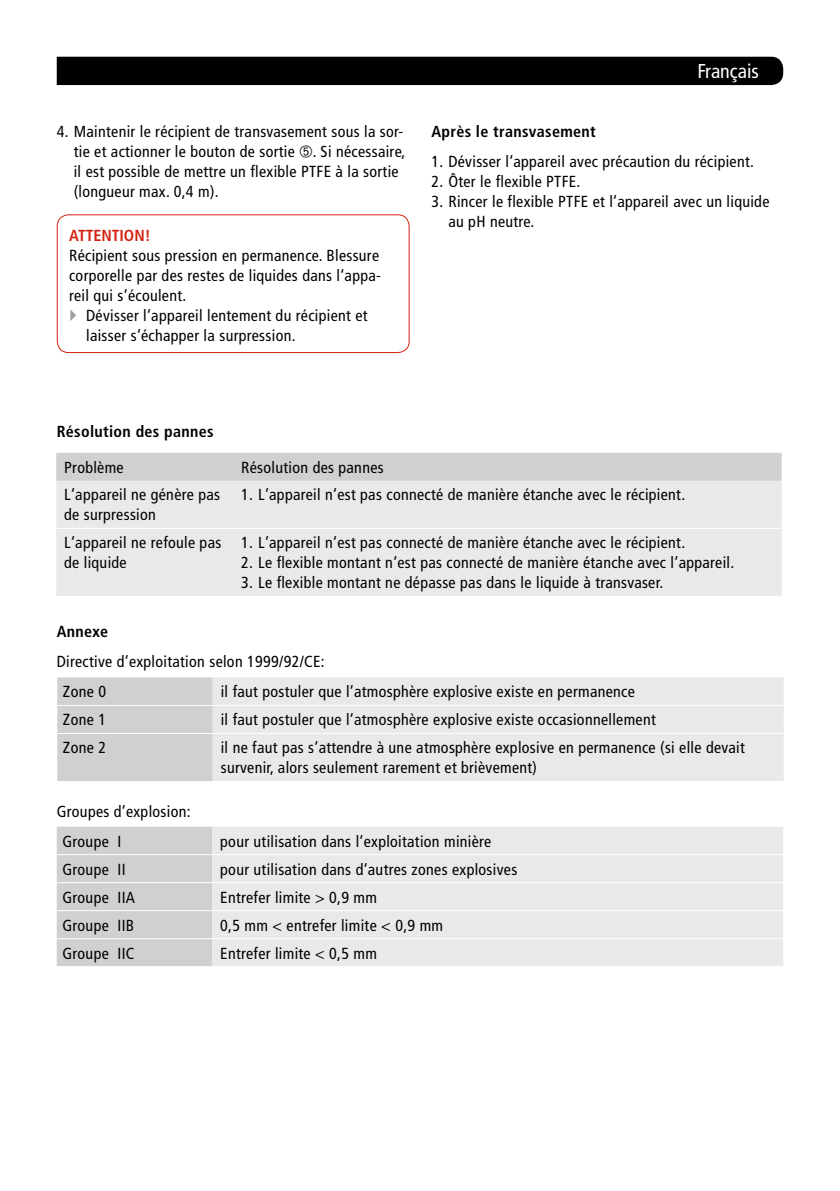
<style>
.page{position:relative;width:840px;height:1191px;background:#fff}
.page>*{position:absolute;margin:0;border:0;box-sizing:border-box;transform-origin:0 0}
.t1{font:condensed 20px "Frutiger";color:#fff}
.t2{font:condensed 16px/20px "Frutiger";letter-spacing:.02em;color:#000}
.t3{font:700 condensed 16px "Frutiger";letter-spacing:.02em;color:#000}
.t4{font:700 condensed 16px "Frutiger";color:#d32210}
</style>
<div class="page">
<div style="left:57px;top:57px;width:725px;height:28px;background:#000"></div>
<div style="left:57px;top:214px;width:352px;height:139px;border:1px solid #d32210;border-radius:11px"></div>
<div style="left:56px;top:453px;width:725px;height:28px;background:#d0d0d0"></div>
<div style="left:56px;top:481px;width:725px;height:115px;background:#e9e9e9"></div>
<hr style="left:56px;top:528px;width:177px;height:1px;background:#fff">
<hr style="left:233px;top:528px;width:548px;height:1px;background:#fff">
<div style="left:57px;top:677px;width:156px;height:104px;background:#d0d0d0"></div>
<div style="left:213px;top:677px;width:570px;height:104px;background:#e9e9e9"></div>
<hr style="left:57px;top:705px;width:156px;height:1px;background:#fff">
<hr style="left:213px;top:705px;width:570px;height:1px;background:#fff">
<hr style="left:57px;top:733px;width:156px;height:1px;background:#fff">
<hr style="left:213px;top:733px;width:570px;height:1px;background:#fff">
<div style="left:57px;top:826px;width:155px;height:140px;background:#d0d0d0"></div>
<div style="left:212px;top:827px;width:570px;height:139px;background:#e9e9e9"></div>
<hr style="left:57px;top:854px;width:155px;height:1px;background:#fff">
<hr style="left:212px;top:854px;width:570px;height:1px;background:#fff">
<hr style="left:57px;top:882px;width:155px;height:1px;background:#fff">
<hr style="left:212px;top:882px;width:570px;height:1px;background:#fff">
<hr style="left:57px;top:910px;width:155px;height:1px;background:#fff">
<hr style="left:212px;top:910px;width:570px;height:1px;background:#fff">
<hr style="left:57px;top:938px;width:155px;height:1px;background:#fff">
<hr style="left:212px;top:938px;width:570px;height:1px;background:#fff">
<p class="t1" style="left:697px;top:60px;width:63px">Français</p>
<p class="t2" style="left:74px;top:121px;width:333px;text-indent:-17px">4. Maintenir le récipient de transvasement sous la sor&shy;tie et actionner le bouton de sortie . Si nécessaire, il est possible de mettre un flexible PTFE à la sortie (longueur max. 0,4 m).</p>
<p class="t3" style="left:431px;top:122px;width:166px">Après le transvasement</p>
<p class="t2" style="left:431px;top:151px;width:324px">1. Dévisser l‘appareil avec précaution du récipient.</p>
<p class="t2" style="left:431px;top:171px;width:150px">2. Ôter le flexible PTFE.</p>
<p class="t2" style="left:448px;top:191px;width:322px;text-indent:-17px">3. Rincer le flexible PTFE et l‘appareil avec un liquide au pH neutre.</p>
<p class="t4" style="left:69px;top:226px;width:83px">ATTENTION!</p>
<p class="t2" style="left:69px;top:245px;width:313px;text-align:justify">Récipient sous pression en permanence. Blessure corporelle par des restes de liquides dans l‘appa&shy;reil qui s‘écoulent.</p>
<p class="t2" style="left:86px;top:305px;width:283px">Dévisser l‘appareil lentement du récipient et laisser s‘échapper la surpression.</p>
<p class="t3" style="left:57px;top:422px;width:158px">Résolution des pannes</p>
<p class="t2" style="left:64px;top:457px;width:61px">Problème</p>
<p class="t2" style="left:241px;top:457px;width:144px">Résolution des pannes</p>
<p class="t2" style="left:64px;top:485px;width:157px">L‘appareil ne génère pas de surpression</p>
<p class="t2" style="left:241px;top:485px;width:445px">1. L‘appareil n‘est pas connecté de manière étanche avec le récipient.</p>
<p class="t2" style="left:64px;top:533px;width:158px">L‘appareil ne refoule pas de liquide</p>
<p class="t2" style="left:241px;top:533px;width:445px">1. L‘appareil n‘est pas connecté de manière étanche avec le récipient.</p>
<p class="t2" style="left:241px;top:553px;width:494px">2. Le flexible montant n‘est pas connecté de manière étanche avec l‘appareil.</p>
<p class="t2" style="left:241px;top:573px;width:423px">3. Le flexible montant ne dépasse pas dans le liquide à transvaser.</p>
<p class="t3" style="left:57px;top:622px;width:53px">Annexe</p>
<p class="t2" style="left:57px;top:651px;width:269px">Directive d‘exploitation selon 1999/92/CE:</p>
<p class="t2" style="left:63px;top:682px;width:45px">Zone 0</p>
<p class="t2" style="left:221px;top:682px;width:415px">il faut postuler que l‘atmosphère explosive existe en permanence</p>
<p class="t2" style="left:63px;top:710px;width:45px">Zone 1</p>
<p class="t2" style="left:221px;top:710px;width:436px">il faut postuler que l‘atmosphère explosive existe occasionnellement</p>
<p class="t2" style="left:63px;top:738px;width:45px">Zone 2</p>
<p class="t2" style="left:221px;top:738px;width:525px">il ne faut pas s‘attendre à une atmosphère explosive en permanence (si elle devait survenir, alors seulement rarement et brièvement)</p>
<p class="t2" style="left:57px;top:801px;width:135px">Groupes d‘explosion:</p>
<p class="t2" style="left:62px;top:831px;width:60px">Groupe I</p>
<p class="t2" style="left:220px;top:831px;width:272px">pour utilisation dans l‘exploitation minière</p>
<p class="t2" style="left:62px;top:859px;width:65px">Groupe II</p>
<p class="t2" style="left:220px;top:859px;width:298px">pour utilisation dans d‘autres zones explosives</p>
<p class="t2" style="left:62px;top:887px;width:74px">Groupe IIA</p>
<p class="t2" style="left:220px;top:887px;width:158px">Entrefer limite &gt; 0,9 mm</p>
<p class="t2" style="left:62px;top:915px;width:73px">Groupe IIB</p>
<p class="t2" style="left:220px;top:915px;width:224px">0,5 mm &lt; entrefer limite &lt; 0,9 mm</p>
<p class="t2" style="left:62px;top:943px;width:73px">Groupe IIC</p>
<p class="t2" style="left:220px;top:943px;width:158px">Entrefer limite &lt; 0,5 mm</p>
</div>
